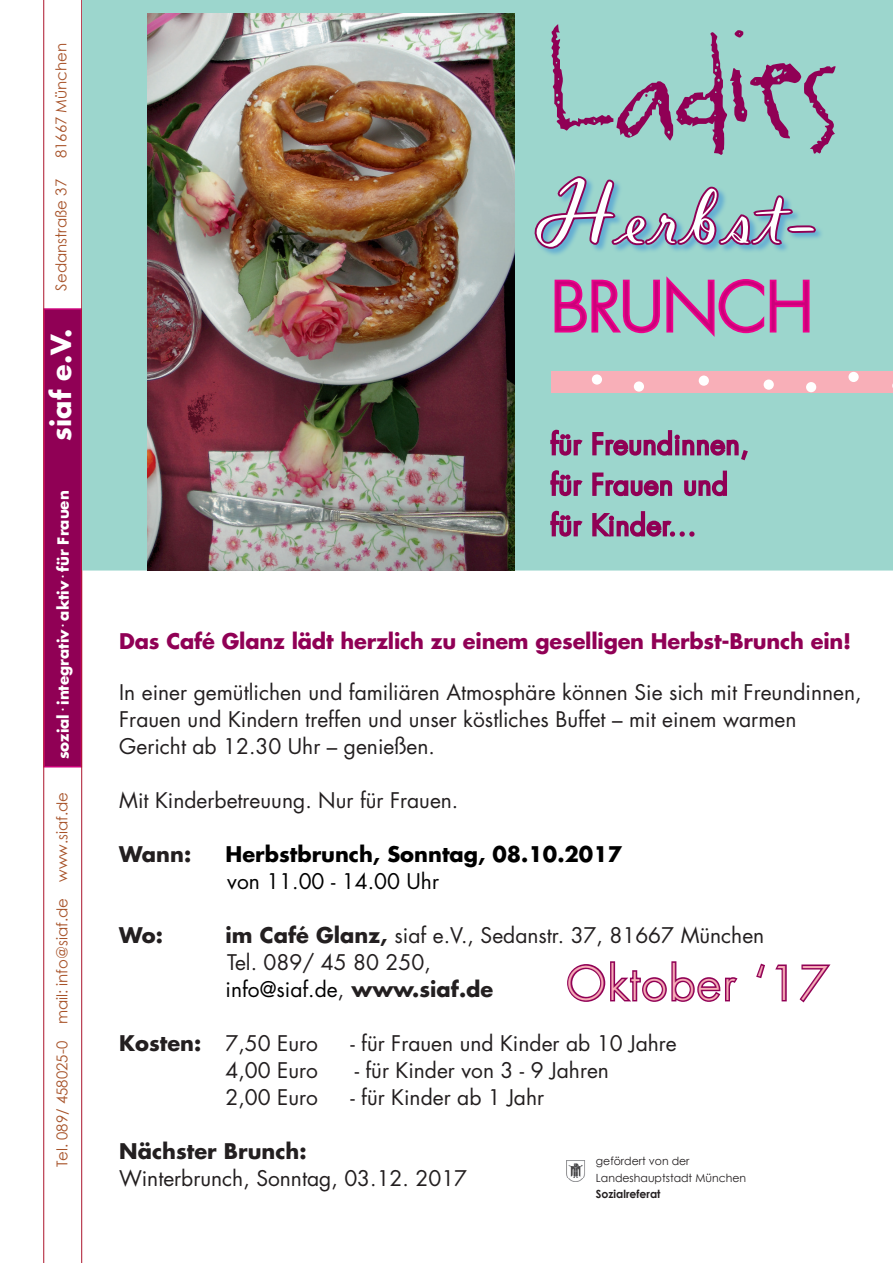
<style>
.page{position:relative;width:893px;height:1263px;background:#fff}
.page>*{position:absolute;margin:0;border:0;box-sizing:border-box;transform-origin:0 0}
.t1{font:151.05px "rsfont";letter-spacing:-.005em;color:#900055}
.t2{font:italic 91.95px "Vladimir Script";color:#fff}
.t3{font:300 65.25px "Futura";color:#cc017a}
.t4{font:300 45px "Futura";letter-spacing:.06em;color:#f8afb8}
.t5{font:700 27px "Futura";color:#fff}
.t6{font:21px/27px "Futura";color:#231f20}
.t7{font:700 21px "Futura";letter-spacing:-.01em;color:#900055}
.t8{font:700 21px "Futura";color:#000}
.t9{font:700 21px "Futura";color:#231f20}
.t10{font:21px "Futura";color:#000}
.t11{font:15px "Century Gothic";color:#a75228}
.t12{font:700 15px "Futura";color:#fff}
.t13{font:11.25px/16.5px "Century Gothic";color:#231f20}
.t14{font:700 11.25px "Century Gothic";color:#231f20}
.s1{font-weight:700}
.s2{color:#000}
</style>
<div class="page">
<img style="left:567px;top:1160px;width:18px;height:21px">
<div style="left:43px;top:308px;width:39px;height:459px;background:#900055;border:2px solid #cc017a"></div>
<hr style="left:81px;top:0;width:1px;height:1263px;background:#ac152c">
<hr style="left:43px;top:0;width:1px;height:1263px;background:#ac152c">
<div style="left:83px;top:1px;width:809px;height:569px;background:#9cd6cd"></div>
<svg style="left:554px;top:276px;width:256px;height:61px"></svg>
<svg style="left:550px;top:429px;width:33px;height:27px"></svg>
<svg style="left:592px;top:430px;width:156px;height:31px"></svg>
<svg style="left:550px;top:470px;width:33px;height:27px"></svg>
<svg style="left:592px;top:472px;width:81px;height:25px"></svg>
<svg style="left:684px;top:470px;width:43px;height:27px"></svg>
<svg style="left:550px;top:510px;width:33px;height:27px"></svg>
<svg style="left:592px;top:511px;width:102px;height:26px"></svg>
<img style="left:147px;top:13px;width:368px;height:557px">
<div style="left:551px;top:371px;width:342px;height:22px;background:#f8afb8"></div>
<div style="left:848px;top:372px;width:11px;height:10px;background:#fff;border-radius:50%"></div>
<div style="left:764px;top:379px;width:10px;height:11px;background:#fff;border-radius:50%"></div>
<div style="left:699px;top:375px;width:10px;height:11px;background:#fff;border-radius:50%"></div>
<div style="left:634px;top:381px;width:10px;height:11px;background:#fff;border-radius:50%"></div>
<div style="left:806px;top:382px;width:10px;height:10px;background:#fff;border-radius:50%"></div>
<div style="left:592px;top:374px;width:10px;height:11px;background:#fff;border-radius:50%"></div>
<svg style="left:534px;top:176px;width:284px;height:75px"></svg>
<svg style="left:567px;top:961px;width:171px;height:41px"></svg>
<svg style="left:756px;top:963px;width:9px;height:15px"></svg>
<svg style="left:775px;top:964px;width:12px;height:38px"></svg>
<svg style="left:799px;top:964px;width:32px;height:39px"></svg>
<p class="t11" style="left:51px;top:158px;width:117px;rotate:-90deg">81667 München</p>
<p class="t11" style="left:51px;top:291px;width:113px;rotate:-90deg">Sedanstraße 37</p>
<p class="t5" style="left:42px;top:441px;width:113px;rotate:-90deg">siaf e.V.</p>
<p class="t12" style="left:53px;top:759px;width:270px;rotate:-90deg">sozial <sup>.</sup> integrativ <sup>.</sup> aktiv <sup>.</sup> für Frauen</p>
<p class="t11" style="left:52px;top:1167px;width:377px;rotate:-90deg">Tel. 089/ 458025-0 mail: info@siaf.de www.siaf.de</p>
<h1 class="t1" style="left:550px;top:-12px;width:288px">Ladies</h1>
<h2 class="t2" style="left:544px;top:160px;width:344px">Herbst-</h2>
<h3 class="t3" style="left:551px;top:265px;width:263px">BRUNCH</h3>
<p class="t7" style="left:119px;top:627px;width:733px">Das Café Glanz lädt herzlich zu einem geselligen Herbst-Brunch ein!</p>
<p class="t6" style="left:119px;top:679px;width:744px">In einer gemütlichen und familiären Atmosphäre können Sie sich mit Freundinnen,<br>Frauen und Kindern treffen und unser köstliches Buffet – mit einem warmen<br>Gericht ab 12.30 Uhr – genießen.</p>
<p class="t6" style="left:119px;top:787px;width:341px">Mit Kinderbetreuung. Nur für Frauen.</p>
<p class="t9" style="left:119px;top:840px;width:73px">Wann:</p>
<p class="t8" style="left:226px;top:840px;width:398px">Herbstbrunch, Sonntag, 08.10.2017</p>
<p class="t10" style="left:227px;top:867px;width:213px">von 11.00 - 14.00 Uhr</p>
<p class="t9" style="left:119px;top:921px;width:45px">Wo:</p>
<p class="t6" style="left:226px;top:922px;width:540px"><span class="s1">im Café Glanz,</span> siaf e.V., Sedanstr. 37, 81667 München<br>Tel. 089/ 45 80 250,<br><span class="s2">info@siaf.de</span>, <span class="s1">www.siaf.de</span></p>
<p class="t6" style="left:119px;top:1030px;width:200px"><span class="s1">Kosten:</span> 7,50 Euro</p>
<p class="t6" style="left:350px;top:1030px;width:328px">- für Frauen und Kinder ab 10 Jahre</p>
<p class="t6" style="left:226px;top:1057px;width:94px">4,00 Euro</p>
<p class="t6" style="left:355px;top:1057px;width:256px">- für Kinder von 3 - 9 Jahren</p>
<p class="t6" style="left:226px;top:1084px;width:94px">2,00 Euro</p>
<p class="t6" style="left:350px;top:1084px;width:195px">- für Kinder ab 1 Jahr</p>
<p class="t9" style="left:119px;top:1137px;width:189px">Nächster Brunch:</p>
<p class="t6" style="left:119px;top:1165px;width:349px">Winterbrunch, Sonntag, 03.12. 2017</p>
<h3 class="t4" style="left:567px;top:955px;width:262px">Oktober ‘17</h3>
<p class="t13" style="left:596px;top:1153px;width:152px">gefördert von der<br>Landeshauptstadt München</p>
<p class="t14" style="left:596px;top:1186px;width:66px">Sozialreferat</p>
</div>
